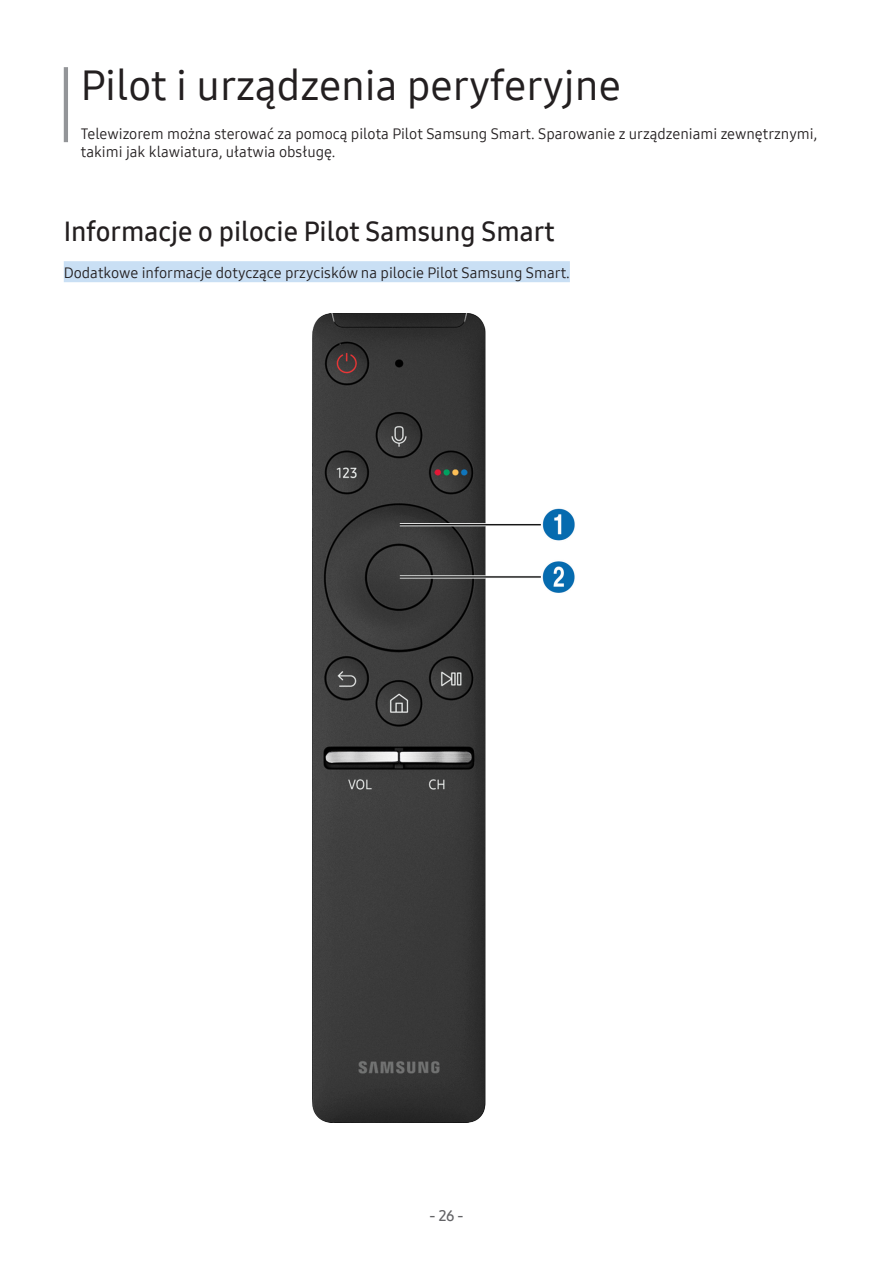
<style>
.page{position:relative;width:893px;height:1263px;background:#fff}
.page>*{position:absolute;margin:0;border:0;box-sizing:border-box;transform-origin:0 0}
.Chapter{font:42px "Samsung One 500";color:#231f20}
.Heading1{font:27px "Samsung One 600";color:#231f20}
.Chapter-Info{font:15px/18px "Samsung One 400";color:#231f20}
.Heading1-Info{font:15px "Samsung One 400";color:#231f20}
.page_number{font:15px "Samsung One 600";color:#636366}
</style>
<div class="page">
<hr style="left:64px;top:67px;width:4px;height:75px;background:#939598">
<div style="left:64px;top:261px;width:506px;height:21px;background:#c9dff4"></div>
<img style="left:313px;top:313px;width:262px;height:810px">
<p class="Chapter" style="left:81px;top:57px;width:541px">Pilot i urządzenia peryferyjne</p>
<p class="Chapter-Info" style="left:81px;top:124px;width:738px">Telewizorem można sterować za pomocą pilota Pilot Samsung Smart. Sparowanie z urządzeniami zewnętrznymi, takimi jak klawiatura, ułatwia obsługę.</p>
<p class="Heading1" style="left:64px;top:213px;width:493px">Informacje o pilocie Pilot Samsung Smart</p>
<p class="Heading1-Info" style="left:64px;top:262px;width:508px">Dodatkowe informacje dotyczące przycisków na pilocie Pilot Samsung Smart.</p>
<p class="page_number" style="left:429px;top:1205px;width:36px">- 26 -</p>
</div>
